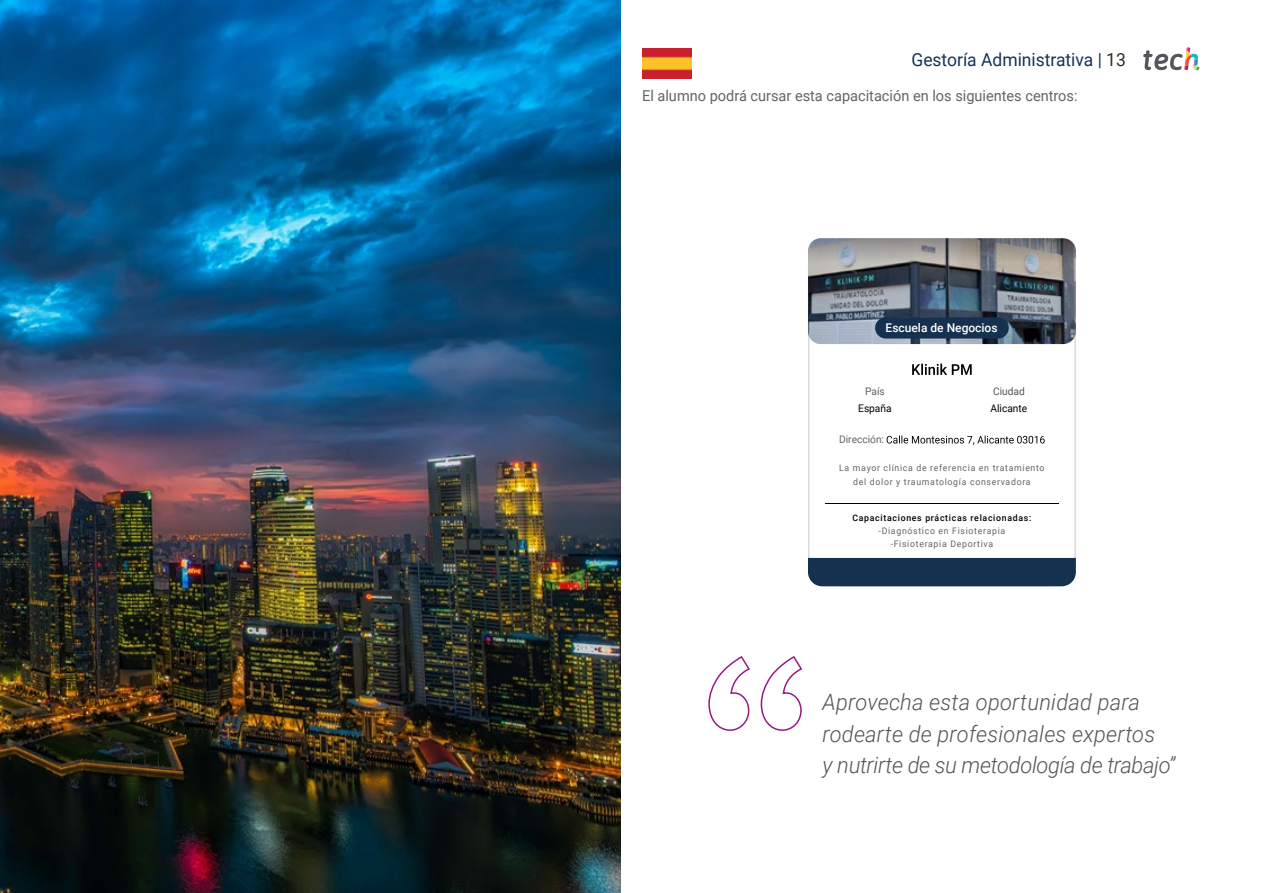
<style>
.page{position:relative;width:1263px;height:893px;background:#fff}
.page>*{position:absolute;margin:0;border:0;box-sizing:border-box;transform-origin:0 0}
.t1{font:italic 300 22.5px/31.5px "Roboto";letter-spacing:.01em;color:#52555b}
.t2{font:18px "Roboto";color:#143459}
.t3{font:15px "Roboto";color:#61646a}
.t4{font:500 12px "Roboto";color:#fff}
.t5{font:10.5px "Roboto";color:#61646a}
.t6{font:10.5px "Roboto";color:#000}
.t7{font:10.5px "Roboto";color:#52555b}
.t8{font:9px/13.5px "Roboto";letter-spacing:.08em;color:#61646a;text-align:center}
.t9{font:500 9px "Roboto";letter-spacing:.08em;color:#000}
.s1{color:#312e20}
</style>
<div class="page">
<svg style="left:708px;top:656px;width:95px;height:75px"></svg>
<img style="left:0;top:0;width:621px;height:893px">
<img style="left:642px;top:49px;width:49px;height:30px">
<svg style="left:1143px;top:47px;width:56px;height:24px"></svg>
<svg style="left:808px;top:344px;width:268px;height:243px"></svg>
<img style="left:808px;top:238px;width:268px;height:106px">
<div style="left:875px;top:317px;width:134px;height:22px;background:#16314f;border-radius:11px"></div>
<div style="left:808px;top:558px;width:268px;height:28px;background:#16314f"></div>
<hr style="left:825px;top:503px;width:234px;height:1px;background:#000">
<svg style="left:912px;top:364px;width:60px;height:11px"></svg>
<svg style="left:886px;top:436px;width:159px;height:9px"></svg>
<h2 class="t2" style="left:911px;top:47px;width:216px">Gestoría Administrativa | <span class="s1">13</span></h2>
<h3 class="t3" style="left:642px;top:86px;width:437px">El alumno podrá cursar esta capacitación en los siguientes centros:</h3>
<h3 class="t4" style="left:885px;top:320px;width:114px">Escuela de Negocios</h3>
<p class="t5" style="left:865px;top:384px;width:21px">País</p>
<p class="t6" style="left:858px;top:401px;width:35px">España</p>
<p class="t7" style="left:993px;top:384px;width:33px">Ciudad</p>
<p class="t6" style="left:990px;top:401px;width:38px">Alicante</p>
<p class="t5" style="left:839px;top:432px;width:46px">Dirección:</p>
<p class="t8" style="left:839px;top:461px;width:207px">La mayor clínica de referencia en tratamiento del dolor y traumatología conservadora</p>
<p class="t9" style="left:852px;top:511px;width:180px">Capacitaciones prácticas relacionadas:</p>
<p class="t8" style="left:878px;top:524px;width:128px">-Diagnóstico en Fisioterapia -Fisioterapia Deportiva</p>
<h1 class="t1" style="left:822px;top:686px;width:354px">Aprovecha esta oportunidad para rodearte de profesionales expertos<br>y nutrirte de su metodología de trabajo”</h1>
</div>
